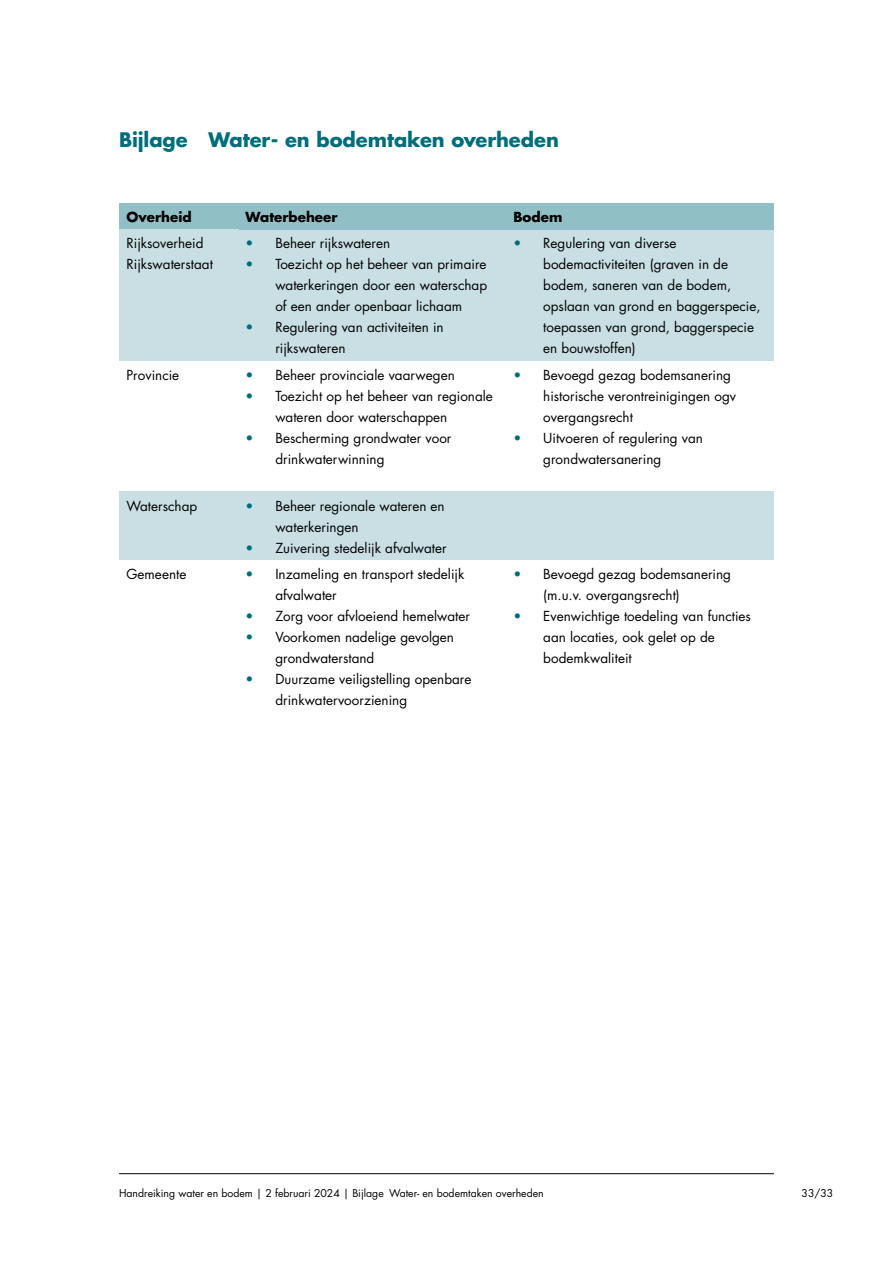
<style>
.page{position:relative;width:893px;height:1263px;background:#fff}
.page>*{position:absolute;margin:0;border:0;box-sizing:border-box;transform-origin:0 0}
.t1{font:700 19.5px "Futura Std";color:#006e79}
.t2{font:13.5px/21px "Futura Std";color:#000}
.t3{font:700 13.5px "Futura Std";color:#000}
.t4{font:10.5px "Futura Std";color:#000}
.s1{color:#006e79}
</style>
<div class="page">
<hr style="left:119px;top:1173px;width:655px;height:1px;background:#000">
<div style="left:238px;top:230px;width:268px;height:131px;background:#c9dfe3"></div>
<div style="left:506px;top:230px;width:268px;height:131px;background:#c9dfe3"></div>
<div style="left:238px;top:492px;width:268px;height:68px;background:#c9dfe3"></div>
<div style="left:506px;top:492px;width:268px;height:68px;background:#c9dfe3"></div>
<div style="left:119px;top:492px;width:119px;height:68px;background:#c9dfe3"></div>
<div style="left:119px;top:204px;width:119px;height:26px;background:#91bfc6"></div>
<div style="left:238px;top:204px;width:268px;height:26px;background:#91bfc6"></div>
<div style="left:506px;top:204px;width:268px;height:26px;background:#91bfc6"></div>
<div style="left:119px;top:230px;width:119px;height:131px;background:#c9dfe3"></div>
<h3 class="t1" style="left:119px;top:127px;width:441px">Bijlage Water- en bodemtaken overheden</h3>
<p class="t3" style="left:126px;top:208px;width:67px">Overheid</p>
<p class="t3" style="left:246px;top:208px;width:93px">Waterbeheer</p>
<p class="t3" style="left:513px;top:208px;width:50px">Bodem</p>
<p class="t2" style="left:127px;top:233px;width:88px">Rijksoverheid<br>Rijkswaterstaat</p>
<p class="t2" style="left:246px;top:233px;width:146px"><span class="s1">•</span> Beheer rijkswateren</p>
<p class="t2" style="left:543px;top:233px;width:219px;text-indent:-30px"><span class="s1">•</span> Regulering van diverse bodemactiviteiten (graven in de bodem, saneren van de bodem, opslaan van grond en baggerspecie, toepassen van grond, baggerspecie en bouwstoffen)</p>
<p class="t2" style="left:275px;top:254px;width:213px;text-align:justify;text-indent:-30px"><span class="s1">•</span> Toezicht op het beheer van primaire waterkeringen door een waterschap of een ander openbaar lichaam</p>
<p class="t2" style="left:275px;top:317px;width:170px;text-indent:-30px"><span class="s1">•</span> Regulering van activiteiten in rijkswateren</p>
<p class="t2" style="left:127px;top:364px;width:54px">Provincie</p>
<p class="t2" style="left:246px;top:364px;width:211px"><span class="s1">•</span> Beheer provinciale vaarwegen</p>
<p class="t2" style="left:513px;top:364px;width:219px"><span class="s1">•</span> Bevoegd gezag bodemsanering</p>
<p class="t2" style="left:246px;top:385px;width:249px"><span class="s1">•</span> Toezicht op het beheer van regionale</p>
<p class="t2" style="left:543px;top:385px;width:194px">historische verontreinigingen ogv</p>
<p class="t2" style="left:275px;top:406px;width:174px">wateren door waterschappen</p>
<p class="t2" style="left:543px;top:406px;width:91px">overgangsrecht</p>
<p class="t2" style="left:246px;top:427px;width:207px"><span class="s1">•</span> Bescherming grondwater voor</p>
<p class="t2" style="left:513px;top:427px;width:191px"><span class="s1">•</span> Uitvoeren of regulering van</p>
<p class="t2" style="left:275px;top:448px;width:111px">drinkwaterwinning</p>
<p class="t2" style="left:543px;top:448px;width:120px">grondwatersanering</p>
<p class="t2" style="left:127px;top:495px;width:72px">Waterschap</p>
<p class="t2" style="left:275px;top:495px;width:171px;text-indent:-30px"><span class="s1">•</span> Beheer regionale wateren en waterkeringen</p>
<p class="t2" style="left:246px;top:537px;width:203px"><span class="s1">•</span> Zuivering stedelijk afvalwater</p>
<p class="t2" style="left:127px;top:563px;width:61px">Gemeente</p>
<p class="t2" style="left:246px;top:563px;width:220px"><span class="s1">•</span> Inzameling en transport stedelijk</p>
<p class="t2" style="left:513px;top:563px;width:219px"><span class="s1">•</span> Bevoegd gezag bodemsanering</p>
<p class="t2" style="left:275px;top:584px;width:63px">afvalwater</p>
<p class="t2" style="left:543px;top:584px;width:138px">(m.u.v. overgangsrecht)</p>
<p class="t2" style="left:246px;top:605px;width:226px"><span class="s1">•</span> Zorg voor afvloeiend hemelwater</p>
<p class="t2" style="left:513px;top:605px;width:239px"><span class="s1">•</span> Evenwichtige toedeling van functies</p>
<p class="t2" style="left:246px;top:626px;width:210px"><span class="s1">•</span> Voorkomen nadelige gevolgen</p>
<p class="t2" style="left:543px;top:626px;width:173px">aan locaties, ook gelet op de</p>
<p class="t2" style="left:275px;top:647px;width:101px">grondwaterstand</p>
<p class="t2" style="left:543px;top:647px;width:90px">bodemkwaliteit</p>
<p class="t2" style="left:275px;top:668px;width:198px;text-indent:-30px"><span class="s1">•</span> Duurzame veiligstelling openbare drinkwatervoorziening</p>
<p class="t4" style="left:119px;top:1187px;width:426px">Handreiking water en bodem | 2 februari 2024 | Bijlage Water- en bodemtaken overheden</p>
<p class="t4" style="left:802px;top:1187px;width:33px">33/33</p>
</div>
